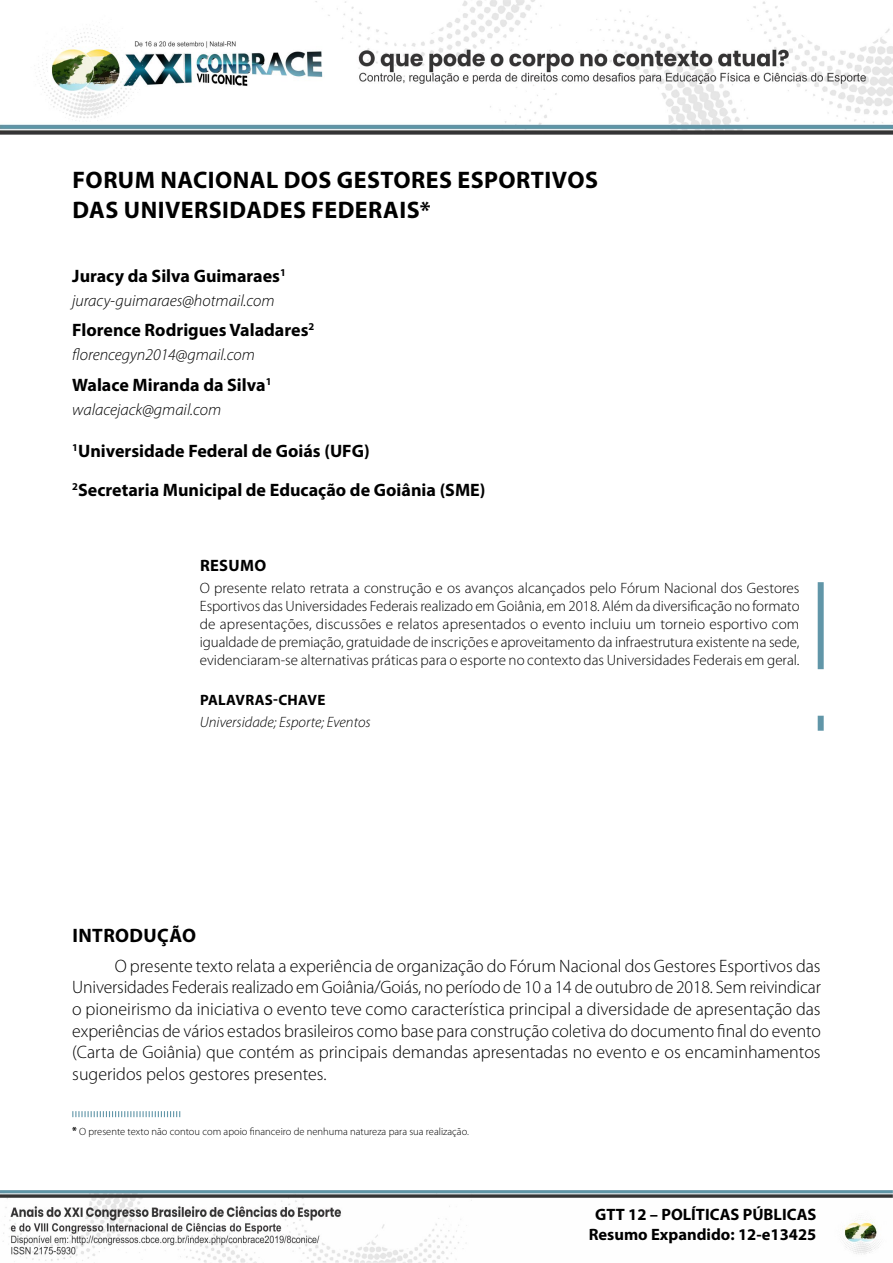
<style>
.page{position:relative;width:893px;height:1263px;background:#fff}
.page>*{position:absolute;margin:0;border:0;box-sizing:border-box;transform-origin:0 0}
.TITULO{font:700 24px/30px "Myriad Pro";letter-spacing:.02em;color:#000}
.SUBTITULOS{font:700 19.5px "Myriad Pro";letter-spacing:.02em;color:#000}
.MIOLO{font:300 18px/21.6px "Myriad Pro";color:#000;text-align:justify}
.AFILIAÇÃO{font:700 18px "Myriad Pro";color:#000}
.AUTORES{font:700 18px "Myriad Pro";color:#000}
.E-MAIL{font:italic 300 16.5px "Myriad Pro";color:#000}
.ABSTRACT_1{font:700 16.5px/19.8px "Myriad Pro";color:#000;text-align:center}
.ABSTRACT_2{font:300 15px/18px "Myriad Pro";color:#000;text-align:justify}
.KEYWORDS_2{font:italic 300 15px "Myriad Pro";color:#000}
.KEYWORDS_1{font:700 15px "Myriad Pro";letter-spacing:.02em;color:#000}
.LEG__RODAPE{font:300 10.5px "Myriad Pro";color:#000}
.s1{font-weight:700}
</style>
<div class="page">
<img style="left:0;top:0;width:893px;height:134px">
<img style="left:0;top:1190px;width:893px;height:73px">
<div style="left:818px;top:582px;width:6px;height:87px;background:#6196a8"></div>
<div style="left:818px;top:716px;width:6px;height:15px;background:#6196a8"></div>
<svg style="left:72px;top:1111px;width:108px;height:6px"></svg>
<p class="TITULO" style="left:73px;top:164px;width:527px">FORUM NACIONAL DOS GESTORES ESPORTIVOS<br>DAS UNIVERSIDADES FEDERAIS*<sup>1</sup></p>
<p class="AUTORES" style="left:72px;top:264px;width:215px">Juracy da Silva Guimaraes<sup>1</sup></p>
<p class="E-MAIL" style="left:72px;top:291px;width:204px">juracy-guimaraes@hotmail.com</p>
<p class="AUTORES" style="left:72px;top:319px;width:243px">Florence Rodrigues Valadares<sup>2</sup></p>
<p class="E-MAIL" style="left:72px;top:345px;width:184px">florencegyn2014@gmail.com</p>
<p class="AUTORES" style="left:72px;top:373px;width:201px">Walace Miranda da Silva<sup>1</sup></p>
<p class="E-MAIL" style="left:72px;top:399px;width:150px">walacejack@gmail.com</p>
<p class="AFILIAÇÃO" style="left:72px;top:440px;width:299px"><sup>1</sup>Universidade Federal de Goiás (UFG)</p>
<p class="AFILIAÇÃO" style="left:72px;top:478px;width:415px"><sup>2</sup>Secretaria Municipal de Educação de Goiânia (SME)</p>
<p class="ABSTRACT_1" style="left:200px;top:555px;width:68px">RESUMO</p>
<p class="ABSTRACT_2" style="left:200px;top:579px;width:601px">O presente relato retrata a construção e os avanços alcançados pelo Fórum Nacional dos Gestores Esportivos das Universidades Federais realizado em Goiânia, em 2018. Além da diversificação no formato de apresentações, discussões e relatos apresentados o evento incluiu um torneio esportivo com igualdade de premiação, gratuidade de inscrições e aproveitamento da infraestrutura existente na sede, evidenciaram-se alternativas práticas para o esporte no contexto das Universidades Federais em geral.</p>
<p class="KEYWORDS_1" style="left:200px;top:690px;width:127px">PALAVRAS-CHAVE</p>
<p class="KEYWORDS_2" style="left:200px;top:713px;width:172px">Universidade; Esporte; Eventos</p>
<p class="SUBTITULOS" style="left:72px;top:922px;width:125px">INTRODUÇÃO</p>
<p class="MIOLO" style="left:72px;top:955px;width:750px;text-indent:43px">O presente texto relata a experiência de organização do Fórum Nacional dos Gestores Esportivos das Universidades Federais realizado em Goiânia/Goiás, no período de 10 a 14 de outubro de 2018. Sem reivindicar o pioneirismo da iniciativa o evento teve como característica principal a diversidade de apresentação das experiências de vários estados brasileiros como base para construção coletiva do documento final do evento (Carta de Goiânia) que contém as principais demandas apresentadas no evento e os encaminhamentos sugeridos pelos gestores presentes.</p>
<p class="LEG__RODAPE" style="left:72px;top:1125px;width:398px"><span class="s1">*</span> O presente texto não contou com apoio financeiro de nenhuma natureza para sua realização.</p>
<p class="ABSTRACT_1" style="left:589px;top:1204px;width:229px">GTT 12 – POLÍTICAS PÚBLICAS<br>Resumo Expandido: 12-e13425</p>
</div>
